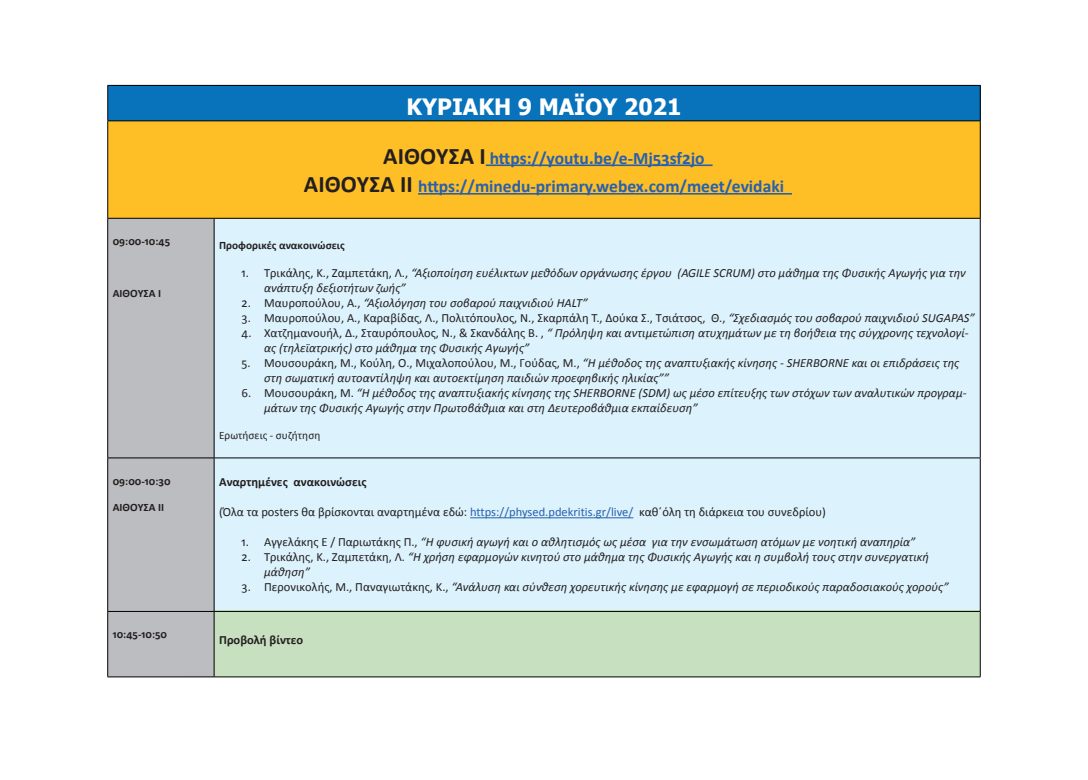
<style>
.page{position:relative;width:1088px;height:780px;background:#fff}
.page>*{position:absolute;margin:0;border:0;box-sizing:border-box;transform-origin:0 0}
.t1{font:700 22.5px "Tahoma";color:#fff}
.t2{font:700 17.5px/28.5px "Calibri";color:#2860ad;text-align:center}
.t3{font:italic 12.5px/15px "Calibri";color:#231f20}
.t4{font:12.5px "Calibri";color:#231f20}
.t5{font:700 12.5px "Calibri";color:#231f20}
.t6{font:700 11.25px "Calibri";color:#231f20}
.t7{font:11.25px "Calibri";color:#231f20}
.s1{font-size:23.75px;color:#231f20}
.s2{font-style:normal}
.s3{font-style:italic}
.s4{color:#2860ad}
</style>
<div class="page">
<div style="left:184px;top:610px;width:796px;height:67px;background:#c7e0bf"></div>
<div style="left:184px;top:214px;width:796px;height:396px;background:#dcf2fc"></div>
<div style="left:108px;top:85px;width:872px;height:36px;background:#0873bb"></div>
<div style="left:108px;top:121px;width:872px;height:97px;background:#fdbe26"></div>
<div style="left:108px;top:219px;width:106px;height:457px;background:#bcbdc0"></div>
<hr style="left:107px;top:86px;width:1px;height:34px;background:#000001">
<hr style="left:107px;top:121px;width:1px;height:97px;background:#000001">
<hr style="left:107px;top:218px;width:1px;height:239px;background:#000001">
<hr style="left:107px;top:458px;width:1px;height:153px;background:#000001">
<hr style="left:107px;top:611px;width:1px;height:65px;background:#000001">
<hr style="left:107px;top:85px;width:107px;height:1px;background:#000001">
<hr style="left:214px;top:85px;width:766px;height:1px;background:#000001">
<hr style="left:107px;top:120px;width:107px;height:1px;background:#000001">
<hr style="left:214px;top:120px;width:766px;height:1px;background:#000001">
<hr style="left:107px;top:218px;width:107px;height:1px;background:#000001">
<hr style="left:214px;top:218px;width:766px;height:1px;background:#000001">
<hr style="left:107px;top:457px;width:107px;height:1px;background:#000001">
<hr style="left:214px;top:457px;width:766px;height:1px;background:#000001">
<hr style="left:107px;top:611px;width:107px;height:1px;background:#000001">
<hr style="left:214px;top:611px;width:766px;height:1px;background:#000001">
<hr style="left:107px;top:676px;width:107px;height:1px;background:#000001">
<hr style="left:214px;top:676px;width:766px;height:1px;background:#000001">
<hr style="left:980px;top:86px;width:1px;height:34px;background:#000001">
<hr style="left:980px;top:121px;width:1px;height:97px;background:#000001">
<hr style="left:214px;top:218px;width:1px;height:239px;background:#000001">
<hr style="left:980px;top:218px;width:1px;height:239px;background:#000001">
<hr style="left:214px;top:458px;width:1px;height:153px;background:#000001">
<hr style="left:980px;top:458px;width:1px;height:153px;background:#000001">
<hr style="left:214px;top:611px;width:1px;height:65px;background:#000001">
<hr style="left:980px;top:611px;width:1px;height:65px;background:#000001">
<hr style="left:486px;top:164px;width:226px;height:2px;background:#2860ad">
<hr style="left:418px;top:193px;width:374px;height:1px;background:#2860ad">
<hr style="left:470px;top:517px;width:163px;height:1px;background:#2860ad">
<p class="t6" style="left:113px;top:234px;width:59px">09:00-10:45</p>
<p class="t6" style="left:113px;top:286px;width:50px">ΑΙΘΟΥΣΑ Ι</p>
<p class="t6" style="left:113px;top:474px;width:59px">09:00-10:30</p>
<p class="t6" style="left:113px;top:500px;width:53px">ΑΙΘΟΥΣΑ ΙΙ</p>
<h1 class="t1" style="left:406px;top:91px;width:276px">ΚΥΡΙΑΚΗ 9 ΜΑΪΟΥ 2021</h1>
<h2 class="t2" style="left:304px;top:143px;width:482px"><span class="s1">ΑΙΘΟΥΣΑ Ι</span> https://youtu.be/e-Mj53sf2jo<br><span class="s1">ΑΙΘΟΥΣΑ ΙΙ</span> https://minedu-primary.webex.com/meet/evidaki</h2>
<p class="t6" style="left:219px;top:238px;width:127px">Προφορικές ανακοινώσεις</p>
<p class="t3" style="left:264px;top:265px;width:703px;text-indent:-22px"><span class="s2">1. Τρικάλης, Κ., Ζαμπετάκη, Λ.,</span> “Αξιοποίηση ευέλικτων μεθόδων οργάνωσης έργου (AGILE SCRUM) στο μάθημα της Φυσικής Αγωγής για την ανάπτυξη δεξιοτήτων ζωής”</p>
<p class="t3" style="left:242px;top:295px;width:347px"><span class="s2">2. Μαυροπούλου, Α.,</span> “Αξιολόγηση του σοβαρού παιχνιδιού HALT”</p>
<p class="t4" style="left:242px;top:310px;width:735px">3. Μαυροπούλου, Α., Καραβίδας, Λ., Πολιτόπουλος, Ν., Σκαρπάλη Τ., Δούκα Σ., Τσιάτσος, Θ., <span class="s3">“Σχεδιασμός του σοβαρού παιχνιδιού SUGAPAS”</span></p>
<p class="t3" style="left:264px;top:325px;width:706px;text-indent:-22px"><span class="s2">4. Χατζημανουήλ, Δ., Σταυρόπουλος, Ν., &amp; Σκανδάλης Β. ,</span> “ Πρόληψη και αντιμετώπιση ατυχημάτων με τη βοήθεια της σύγχρονης τεχνολογί&shy;ας (τηλεϊατρικής) στο μάθημα της Φυσικής Αγωγής”</p>
<p class="t3" style="left:264px;top:355px;width:697px;text-indent:-22px"><span class="s2">5. Μουσουράκη, Μ., Κούλη, Ο., Μιχαλοπούλου, Μ., Γούδας, Μ.,</span> “Η μέθοδος της αναπτυξιακής κίνησης - SHERBORNE και οι επιδράσεις της στη σωματική αυτοαντίληψη και αυτοεκτίμηση παιδιών προεφηβικής ηλικίας””</p>
<p class="t3" style="left:264px;top:385px;width:704px;text-indent:-22px"><span class="s2">6. Μουσουράκη, Μ.</span> “Η μέθοδος της αναπτυξιακής κίνησης της SHERBORNE (SDM) ως μέσο επίτευξης των στόχων των αναλυτικών προγραμ&shy;μάτων της Φυσικής Αγωγής στην Πρωτοβάθμια και στη Δευτεροβάθμια εκπαίδευση”</p>
<p class="t7" style="left:219px;top:428px;width:103px">Ερωτήσεις - συζήτηση</p>
<p class="t5" style="left:219px;top:474px;width:149px">Αναρτημένες ανακοινώσεις</p>
<p class="t4" style="left:219px;top:504px;width:608px">(Όλα τα posters θα βρίσκονται αναρτημένα εδώ: <span class="s4">https://physed.pdekritis.gr/live/</span> καθ΄όλη τη διάρκεια του συνεδρίου)</p>
<p class="t3" style="left:242px;top:534px;width:675px"><span class="s2">1. Αγγελάκης Ε / Παριωτάκης Π.,</span> “Η φυσική αγωγή και ο αθλητισμός ως μέσα για την ενσωμάτωση ατόμων με νοητική αναπηρία”</p>
<p class="t3" style="left:264px;top:549px;width:666px;text-indent:-22px"><span class="s2">2. Τρικάλης, Κ., Ζαμπετάκη, Λ.</span> “Η χρήση εφαρμογών κινητού στο μάθημα της Φυσικής Αγωγής και η συμβολή τους στην συνεργατική μάθηση”</p>
<p class="t3" style="left:242px;top:579px;width:708px"><span class="s2">3. Περονικολής, Μ., Παναγιωτάκης, Κ.,</span> “Ανάλυση και σύνθεση χορευτικής κίνησης με εφαρμογή σε περιοδικούς παραδοσιακούς χορούς”</p>
<p class="t6" style="left:113px;top:627px;width:56px">10:45-10:50</p>
<p class="t5" style="left:219px;top:632px;width:86px">Προβολή βίντεο</p>
</div>
